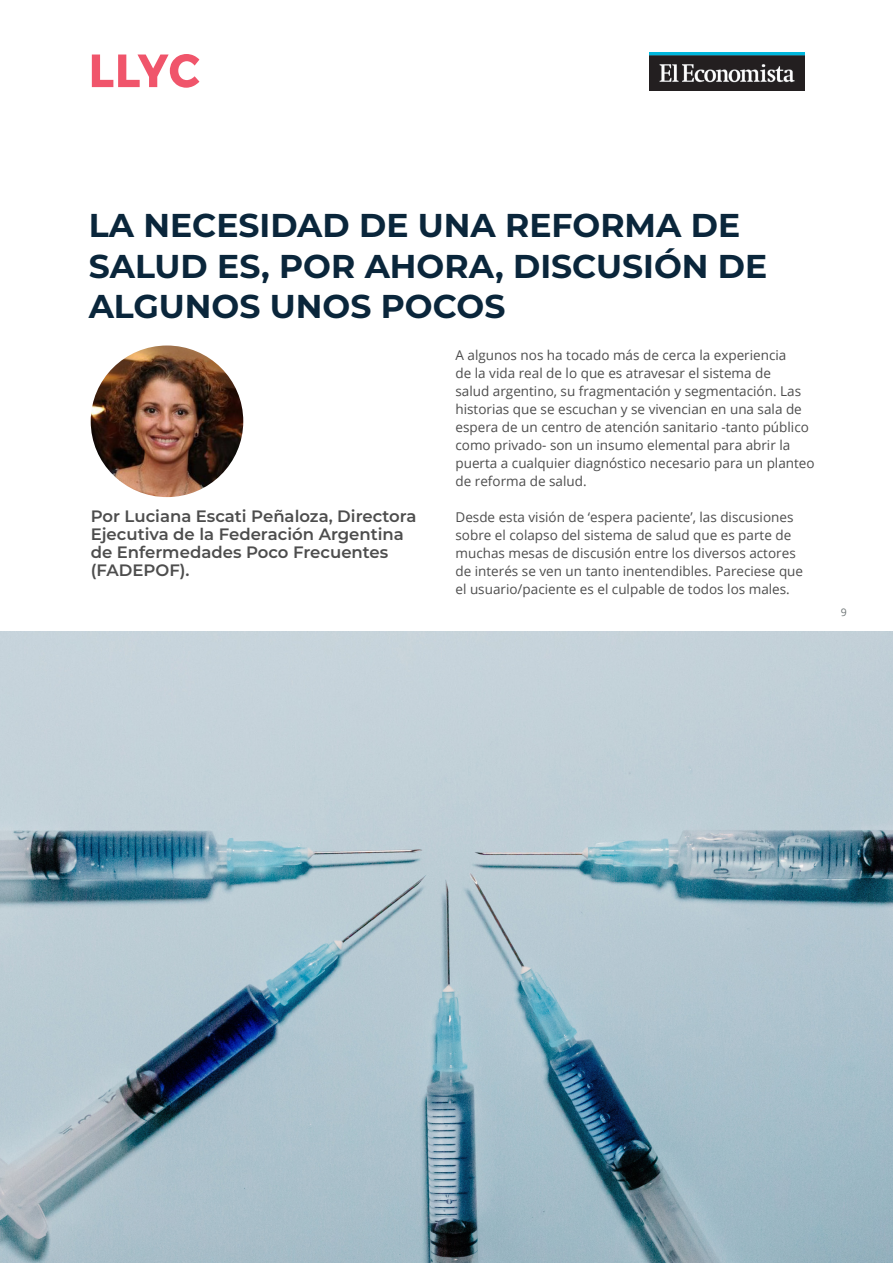
<style>
.page{position:relative;width:893px;height:1263px;background:#fff}
.page>*{position:absolute;margin:0;border:0;box-sizing:border-box;transform-origin:0 0}
.TITULO_ARTICULO{font:700 33px/40.5px "Montserrat";color:#0a263b}
.t1{font:600 16.5px/18px "Montserrat";color:#4d4d4d}
.Cuerpo_A{font:13.5px/18px "Open Sans";color:#4d4d4d}
.t2{font:10.5px "Open Sans";color:#6d7475}
</style>
<div class="page">
<img style="left:650px;top:52px;width:154px;height:39px">
<svg style="left:92px;top:54px;width:107px;height:34px"></svg>
<img style="left:0;top:631px;width:893px;height:632px">
<img style="left:91px;top:345px;width:152px;height:152px">
<p class="TITULO_ARTICULO" style="left:89px;top:203px;width:680px">LA NECESIDAD DE UNA REFORMA DE<br>SALUD ES, POR AHORA, DISCUSIÓN DE<br>ALGUNOS UNOS POCOS</p>
<p class="t1" style="left:91px;top:506px;width:327px">Por Luciana Escati Peñaloza, Directora<br>Ejecutiva de la Federación Argentina de Enfermedades Poco Frecuentes (FADEPOF).</p>
<p class="Cuerpo_A" style="left:455px;top:346px;width:361px">A algunos nos ha tocado más de cerca la experiencia<br>de la vida real de lo que es atravesar el sistema de<br>salud argentino, su fragmentación y segmentación. Las historias que se escuchan y se vivencian en una sala de espera de un centro de atención sanitario -tanto público como privado- son un insumo elemental para abrir la puerta a cualquier diagnóstico necesario para un planteo de reforma de salud.</p>
<p class="Cuerpo_A" style="left:455px;top:508px;width:349px">Desde esta visión de ‘espera paciente’, las discusiones sobre el colapso del sistema de salud que es parte de muchas mesas de discusión entre los diversos actores de interés se ven un tanto inentendibles. Pareciese que el usuario/paciente es el culpable de todos los males.</p>
<p class="t2" style="left:841px;top:605px;width:8px">9</p>
</div>
